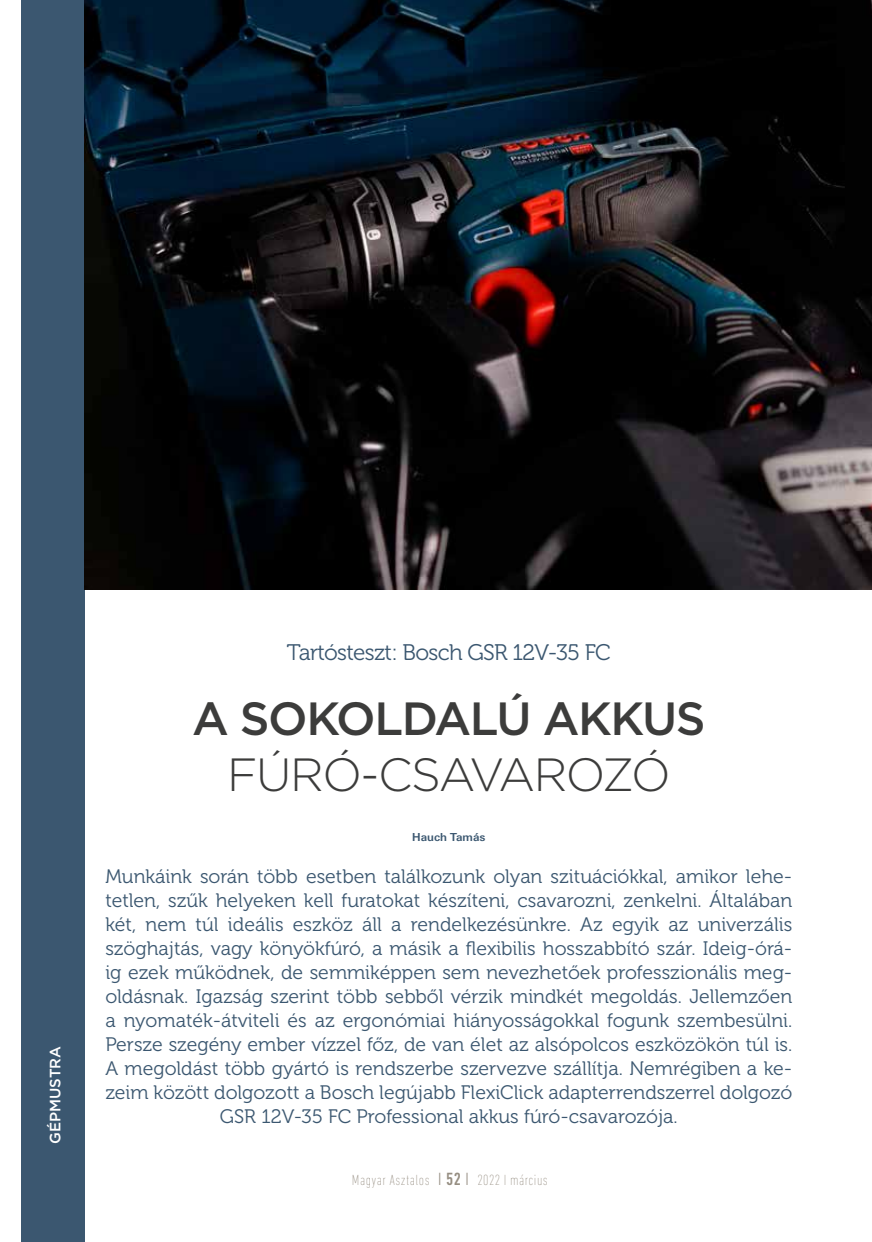
<style>
.page{position:relative;width:872px;height:1242px;background:#fff}
.page>*{position:absolute;margin:0;border:0;box-sizing:border-box;transform-origin:0 0}
.t1{font:500 46.5px "Gotham";letter-spacing:-.03em;color:#3c3c3b}
.t2{font:300 46.5px "Gotham";letter-spacing:-.03em;color:#3c3c3b}
.t3{font:22.5px "Museo 300";letter-spacing:-.03em;color:#3b5770}
.t4{font:19.5px/24px "Museo 300";color:#3b5770;text-align:center}
.t5{font:200 condensed 15px "DIN Next LT Pro";letter-spacing:.03em;color:#968e82}
.t6{font:500 15px "Gotham";color:#fff}
.t7{font:700 12px "U001";color:#3b5770}
.s1{font-weight:300;font-size:18px}
.s2{font-weight:500;font-size:18px}
</style>
<div class="page">
<div style="left:21px;top:0;width:64px;height:1242px;background:#3b5770"></div>
<img style="left:84px;top:0;width:788px;height:589px">
<p class="t6" style="left:45px;top:1143px;width:99px;rotate:-90deg">GÉPMUSTRA</p>
<p class="t3" style="left:287px;top:640px;width:325px">Tartósteszt: Bosch GSR 12V-35 FC</p>
<h1 class="t1" style="left:192px;top:688px;width:515px">A SOKOLDALÚ AKKUS</h1>
<h1 class="t2" style="left:227px;top:745px;width:445px">FÚRÓ-CSAVAROZÓ</h1>
<p class="t7" style="left:412px;top:830px;width:75px">Hauch Tamás</p>
<p class="t4" style="left:105px;top:865px;width:688px">Munkáink során több esetben találkozunk olyan szituációkkal, amikor lehe&shy;tetlen, szűk helyeken kell furatokat készíteni, csavarozni, zenkelni. Általában két, nem túl ideális eszköz áll a rendelkezésünkre. Az egyik az univerzális szöghajtás, vagy könyökfúró, a másik a flexibilis hosszabbító szár. Ideig-órá&shy;ig ezek működnek, de semmiképpen sem nevezhetőek professzionális meg&shy;oldásnak. Igazság szerint több sebből vérzik mindkét megoldás. Jellemzően a nyomaték-átviteli és az ergonómiai hiányosságokkal fogunk szembesülni.<br>Persze szegény ember vízzel főz, de van élet az alsópolcos eszközökön túl is.<br>A megoldást több gyártó is rendszerbe szervezve szállítja. Nemrégiben a ke&shy;zeim között dolgozott a Bosch legújabb FlexiClick adapterrendszerrel dolgozó GSR 12V-35 FC Professional akkus fúró-csavarozója.</p>
<p class="t5" style="left:352px;top:1171px;width:197px">Magyar Asztalos <span class="s1">I</span> <span class="s2">52</span> <span class="s1">I</span> 2022 I március</p>
</div>
